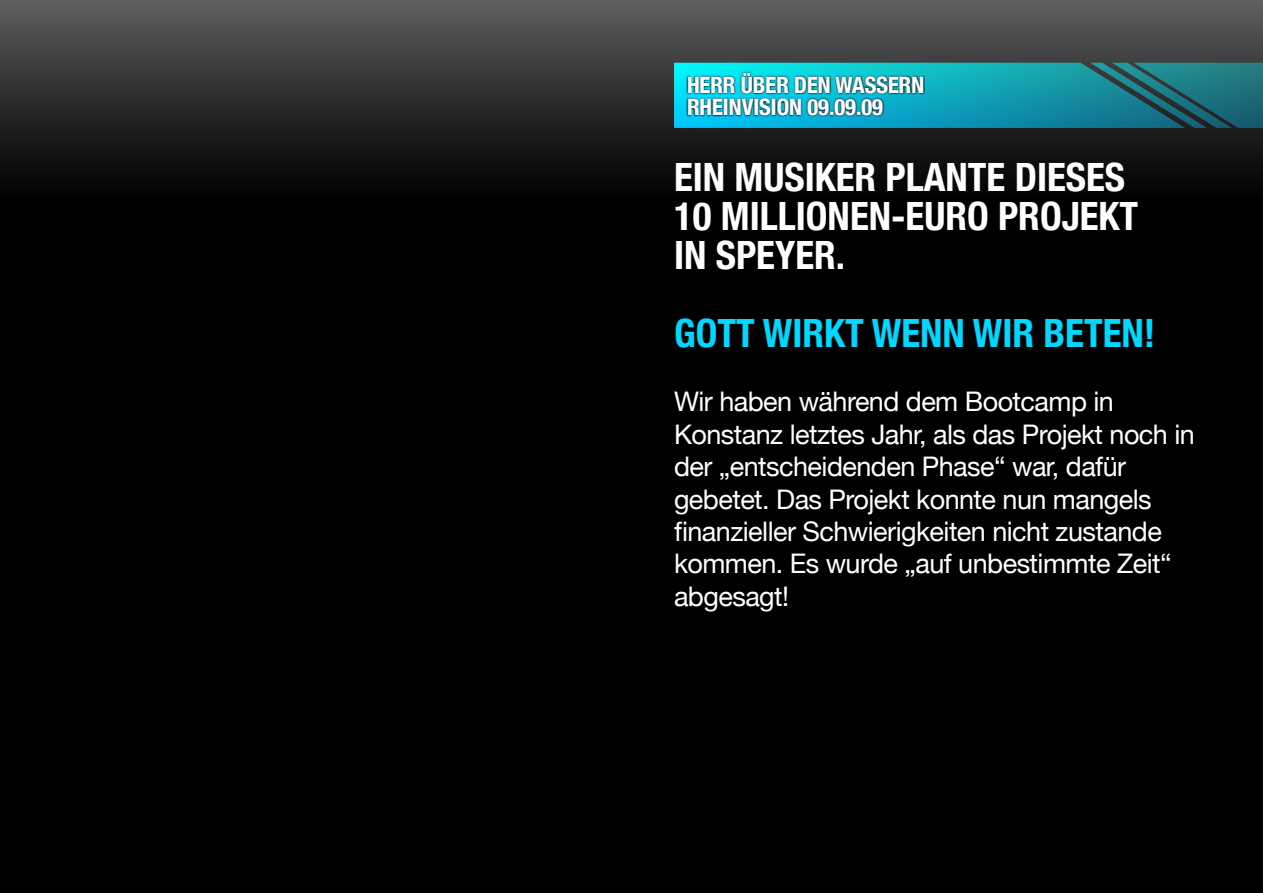
<style>
.page{position:relative;width:1263px;height:893px;background:#fff}
.page>*{position:absolute;margin:0;border:0;box-sizing:border-box;transform-origin:0 0}
.t1{font:700 condensed 39px/39px "Helvetica Neue";color:#fff}
.t2{font:700 condensed 39px "Helvetica Neue";color:#00d8ff}
.t3{font:27px/32.4px "Helvetica Neue";letter-spacing:-.02em;color:#fff}
.t4{font:700 condensed 22.5px/22.5px "Helvetica Neue";color:#fff}
</style>
<div class="page">
<div style="left:0;top:0;width:1263px;height:205px;background:linear-gradient(to bottom,#5d5e5f,#000)"></div>
<div style="left:0;top:203px;width:1263px;height:690px;background:#000"></div>
<svg style="left:674px;top:63px;width:589px;height:65px;background:#1392a3"></svg>
<div style="left:686px;top:71px;width:239px;height:46px;background:#000;opacity:.75"></div>
<p class="t4" style="left:687px;top:73px;width:239px">HERR ÜBER DEN WASSERN<br>RHEINVISION 09.09.09</p>
<h1 class="t1" style="left:674px;top:157px;width:466px">EIN MUSIKER PLANTE DIESES<br>10 MILLIONEN-EURO PROJEKT<br>IN SPEYER.</h1>
<h1 class="t2" style="left:674px;top:309px;width:483px">GOTT WIRKT WENN WIR BETEN!</h1>
<p class="t3" style="left:674px;top:385px;width:522px">Wir haben während dem Bootcamp in Konstanz letztes Jahr, als das Projekt noch in der „entscheidenden Phase“ war, dafür gebetet. Das Projekt konnte nun mangels finanzieller Schwierigkeiten nicht zustande kommen. Es wurde „auf unbestimmte Zeit“ abgesagt!</p>
</div>
